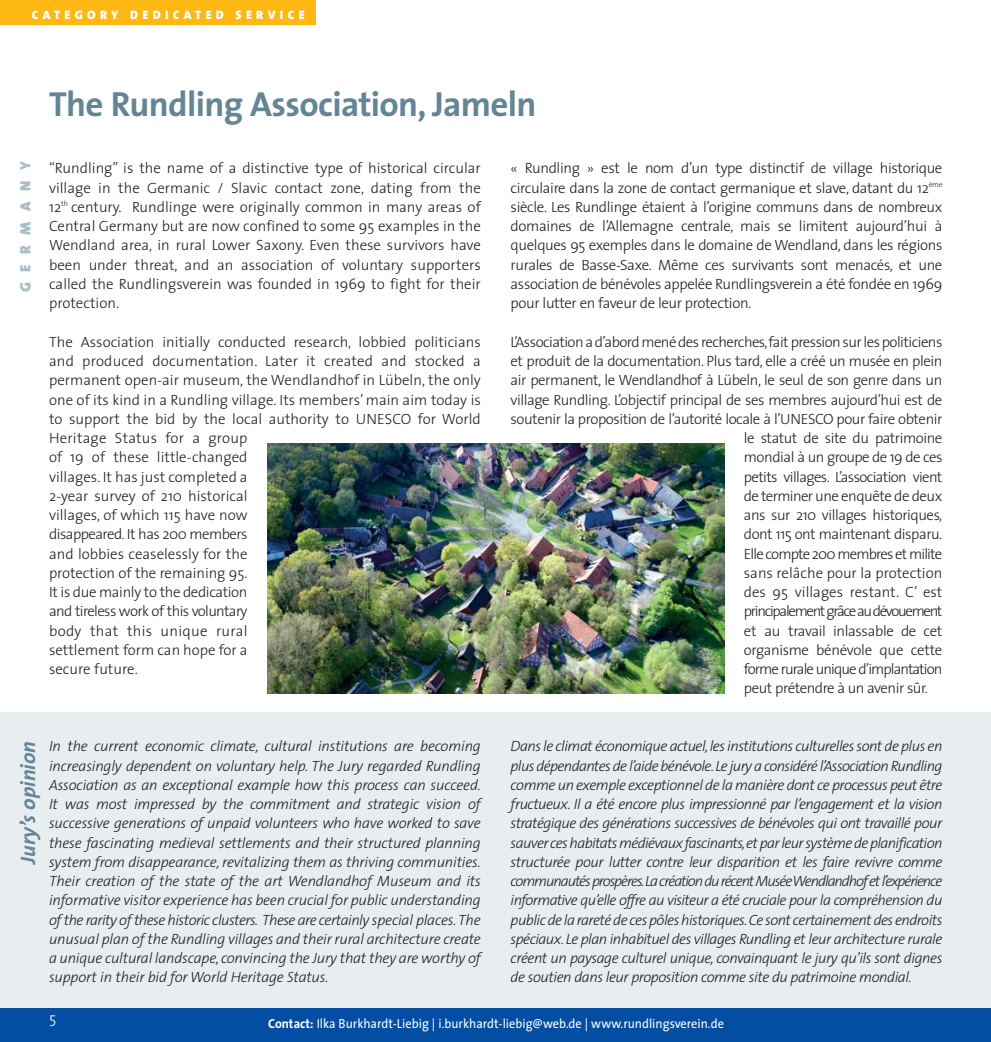
<style>
.page{position:relative;width:991px;height:1042px;background:#fff}
.page>*{position:absolute;margin:0;border:0;box-sizing:border-box;transform-origin:0 0}
.t1{font:700 35px "The Sans";letter-spacing:-.02em;color:#638595}
.t2{font:italic 700 21px "The Sans";color:#638595}
.t3{font:15.75px "The Sans Light Caps";color:#fff}
.t4{font:300 14.88px/19.2px "The Sans";letter-spacing:-.02em;color:#231f20;text-align:justify}
.t5{font:italic 300 14.88px/19.2px "The Sans";letter-spacing:-.03em;color:#231f20;text-align:justify}
.t6{font:14.88px "The Sans Black Caps";letter-spacing:.71em;color:#a7bdc8}
.t7{font:13.12px "The Sans";color:#fff;scale:.95 1}
.t8{font:12.25px "The Sans Black Caps";letter-spacing:.355em;color:#fff}
.s1{font-weight:700}
</style>
<div class="page">
<div style="left:0;top:712px;width:990px;height:308px;background:#e8edf0"></div>
<div style="left:0;top:1008px;width:990px;height:33px;background:#034ea2"></div>
<div style="left:0;top:0;width:316px;height:25px;background:#fdb813"></div>
<img style="left:267px;top:443px;width:457px;height:250px">
<p class="t8" style="left:32px;top:8px;width:274px">CATEGORY DEDICATED SERVICE</p>
<h1 class="t1" style="left:49px;top:90px;width:489px">The Rundling Association, Jameln</h1>
<p class="t6" style="left:17px;top:292px;width:133px;rotate:-90deg">GERMANY</p>
<p class="t4" style="left:49px;top:160px;width:433px">“Rundling” is the name of a distinctive type of historical circular village in the Germanic / Slavic contact zone, dating from the 12<sup>th</sup> century. Rundlinge were originally common in many areas of Central Germany but are now confined to some 95 examples in the Wendland area, in rural Lower Saxony. Even these survivors have been under threat, and an association of voluntary supporters called the Rundlingsverein was founded in 1969 to fight for their protection.</p>
<p class="t4" style="left:49px;top:333px;width:433px">The Association initially conducted research, lobbied politicians and produced documentation. Later it created and stocked a permanent open-air museum, the Wendlandhof in Lübeln, the only one of its kind in a Rundling village. Its members’ main aim today is to support the bid by the local authority to UNESCO for World</p>
<p class="t4" style="left:510px;top:160px;width:433px">« Rundling » est le nom d’un type distinctif de village historique circulaire dans la zone de contact germanique et slave, datant du 12<sup>ème </sup>siècle. Les Rundlinge étaient à l’origine communs dans de nombreux domaines de l’Allemagne centrale, mais se limitent aujourd’hui à quelques 95 exemples dans le domaine de Wendland, dans les régions rurales de Basse-Saxe. Même ces survivants sont menacés, et une association de bénévoles appelée Rundlingsverein a été fondée en 1969 pour lutter en faveur de leur protection.</p>
<p class="t4" style="left:510px;top:333px;width:433px">L’Association a d’abord mené des recherches,fait pression sur les politiciens et produit de la documentation. Plus tard, elle a créé un musée en plein air permanent, le Wendlandhof à Lübeln, le seul de son genre dans un village Rundling. L’objectif principal de ses membres aujourd’hui est de soutenir la proposition de l’autorité locale à l’UNESCO pour faire obtenir</p>
<p class="t4" style="left:49px;top:430px;width:200px">Heritage Status for a group of 19 of these little-changed villages. It has just completed a 2-year survey of 210 historical villages, of which 115 have now disappeared. It has 200 members and lobbies ceaselessly for the protection of the remaining 95.<br>It is due mainly to the dedication and tireless work of this voluntary body that this unique rural settlement form can hope for a secure future.</p>
<p class="t4" style="left:744px;top:430px;width:200px">le statut de site du patrimoine mondial à un groupe de 19 de ces petits villages. L’association vient de terminer une enquête de deux ans sur 210 villages historiques, dont 115 ont maintenant disparu.<br>Elle compte 200 membres et milite sans relâche pour la protection des 95 villages restant. C’ est principalementgrâce au dévouement et au travail inlassable de cet organisme bénévole que cette forme rurale unique d’implantation peut prétendre à un avenir sûr.</p>
<h2 class="t2" style="left:20px;top:863px;width:124px;rotate:-90deg">Jury’s opinion</h2>
<p class="t5" style="left:49px;top:738px;width:433px">In the current economic climate, cultural institutions are becoming increasingly dependent on voluntary help. The Jury regarded Rundling Association as an exceptional example how this process can succeed.<br>It was most impressed by the commitment and strategic vision of successive generations of unpaid volunteers who have worked to save these fascinating medieval settlements and their structured planning system from disappearance, revitalizing them as thriving communities.<br>Their creation of the state of the art Wendlandhof Museum and its informative visitor experience has been crucial for public understanding of the rarity of these historic clusters. These are certainly special places. The unusual plan of the Rundling villages and their rural architecture create a unique cultural landscape, convincing the Jury that they are worthy of support in their bid for World Heritage Status.</p>
<p class="t7" style="left:268px;top:1018px;width:481px"><span class="s1">Contact:</span> Ilka Burkhardt-Liebig | i.burkhardt-liebig@web.de | www.rundlingsverein.de</p>
<p class="t5" style="left:510px;top:738px;width:433px">Dans le climat économique actuel,les institutions culturelles sont de plus en plus dépendantes de l’aide bénévole.Le jury a considéré l’Association Rundling comme un exemple exceptionnel de la manière dont ce processus peut être fructueux. Il a été encore plus impressionné par l’engagement et la vision stratégique des générations successives de bénévoles qui ont travaillé pour sauver ces habitats médiévaux fascinants,et par leur système de planification structurée pour lutter contre leur disparition et les faire revivre comme communautés prospères.La création du récent Musée Wendlandhof et l’expérience informative qu’elle offre au visiteur a été cruciale pour la compréhension du public de la rareté de ces pôles historiques.Ce sont certainement des endroits spéciaux. Le plan inhabituel des villages Rundling et leur architecture rurale créent un paysage culturel unique, convainquant le jury qu’ils sont dignes de soutien dans leur proposition comme site du patrimoine mondial.</p>
<p class="t3" style="left:49px;top:1011px;width:9px">5</p>
</div>
